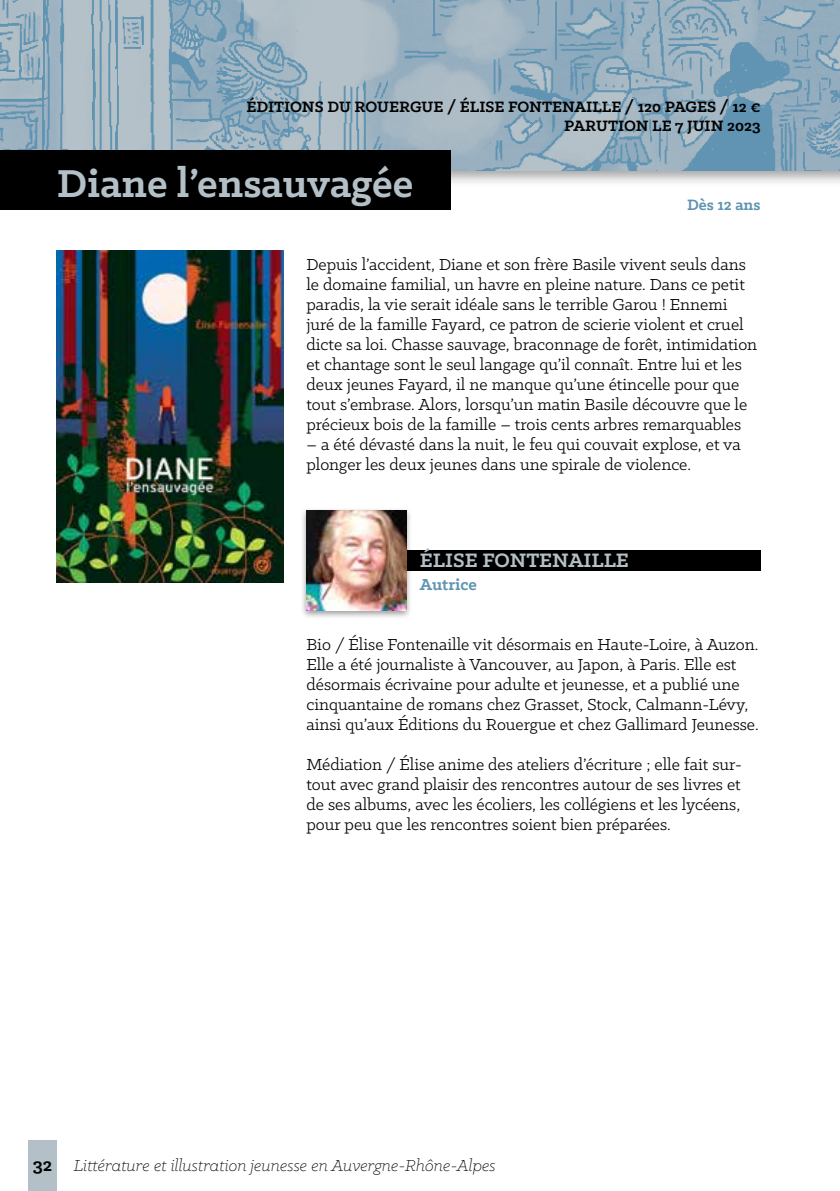
<style>
.page{position:relative;width:840px;height:1191px;background:#fff}
.page>*{position:absolute;margin:0;border:0;box-sizing:border-box;transform-origin:0 0}
.t1{font:700 44px "Klinic Slab";color:#b4c0c7}
.t2{font:700 22px "Klinic Slab";color:#b4c0c7}
.t3{font:18px/20px "Klinic Slab";color:#000}
.t4{font:italic 300 18px "Klinic Slab";color:#000}
.t5{font:700 18px "Klinic Slab";color:#5f93b1}
.t6{font:700 17px/19px "Klinic Slab";color:#000;text-align:right}
.t7{font:700 17px "Klinic Slab";color:#5f93b1}
.s1{font-weight:700;font-style:normal;font-size:20px}
</style>
<div class="page">
<div style="left:0;top:0;width:839px;height:188px;background:#000;opacity:.4"></div>
<img style="left:0;top:0;width:839px;height:170px">
<div style="left:28px;top:1140px;width:29px;height:51px;background:#b4c0c7"></div>
<img style="left:57px;top:250px;width:226px;height:333px">
<div style="left:0;top:150px;width:450px;height:60px;background:#000"></div>
<div style="left:354px;top:550px;width:406px;height:20px;background:#000"></div>
<div style="left:300px;top:507px;width:112px;height:112px;background:#000;opacity:.4"></div>
<img style="left:306px;top:510px;width:100px;height:100px">
<p class="t6" style="left:246px;top:97px;width:515px">ÉDITIONS DU ROUERGUE / ÉLISE FONTENAILLE / 120 PAGES / 12 €<br>PARUTION LE 7 JUIN 2023</p>
<h1 class="t1" style="left:57px;top:154px;width:358px">Diane l’ensauvagée</h1>
<p class="t7" style="left:686px;top:194px;width:75px">Dès 12 ans</p>
<p class="t3" style="left:306px;top:254px;width:452px">Depuis l’accident, Diane et son frère Basile vivent seuls dans le domaine familial, un havre en pleine nature. Dans ce petit paradis, la vie serait idéale sans le terrible Garou ! Ennemi juré de la famille Fayard, ce patron de scierie violent et cruel dicte sa loi. Chasse sauvage, braconnage de forêt, intimidation et chantage sont le seul langage qu’il connaît. Entre lui et les deux jeunes Fayard, il ne manque qu’une étincelle pour que tout s’embrase. Alors, lorsqu’un matin Basile découvre que le précieux bois de la famille – trois cents arbres remarquables</p>
<p class="t3" style="left:306px;top:434px;width:435px">– a été dévasté dans la nuit, le feu qui couvait explose, et va plonger les deux jeunes dans une spirale de violence.</p>
<p class="t2" style="left:420px;top:546px;width:210px">ÉLISE FONTENAILLE</p>
<p class="t5" style="left:420px;top:573px;width:58px">Autrice</p>
<p class="t3" style="left:306px;top:634px;width:453px">Bio / Élise Fontenaille vit désormais en Haute-Loire, à Auzon.<br>Elle a été journaliste à Vancouver, au Japon, à Paris. Elle est désormais écrivaine pour adulte et jeunesse, et a publié une cinquantaine de romans chez Grasset, Stock, Calmann-Lévy, ainsi qu’aux Éditions du Rouergue et chez Gallimard Jeunesse.</p>
<p class="t3" style="left:306px;top:754px;width:436px;text-align:justify">Médiation / Élise anime des ateliers d’écriture ; elle fait sur&shy;tout avec grand plaisir des rencontres autour de ses livres et de ses albums, avec les écoliers, les collégiens et les lycéens, pour peu que les rencontres soient bien préparées.</p>
<p class="t4" style="left:33px;top:1153px;width:464px"><span class="s1">32</span> Littérature et illustration jeunesse en Auvergne-Rhône-Alpes</p>
</div>
